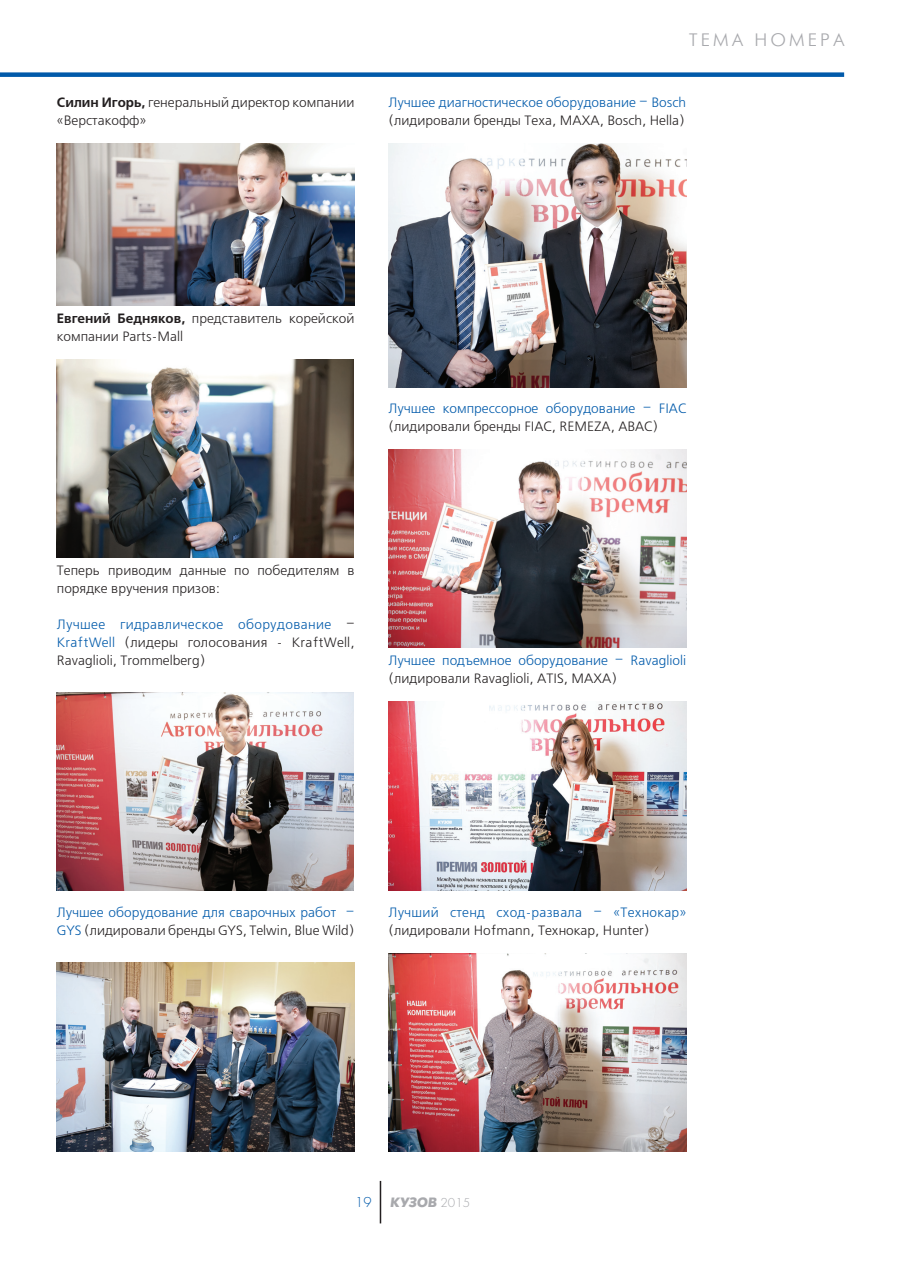
<style>
.page{position:relative;width:909px;height:1266px;background:#fff}
.page>*{position:absolute;margin:0;border:0;box-sizing:border-box;transform-origin:0 0}
.t1{font:18px "Futura Futuris Light C";letter-spacing:.175em;color:#a8a9ad}
.t2{font:13.5px/18px "Free Set C";color:#231f20}
.t3{font:13.5px/18px "Free Set C";color:#015aaa}
.t4{font:italic 700 13.5px "Futura Futuris C";color:#a8a9ad}
.s1{font-family:"Free Set";font-weight:600}
.s2{color:#015aaa}
.s3{color:#231f20}
.s4{font-family:"Futura";font-weight:300;font-style:normal;font-size:15px;color:#015aaa}
.s5{font-family:"Futura";font-weight:300;font-style:normal}
</style>
<div class="page">
<div style="left:0;top:72px;width:844px;height:5px;background:#015aaa"></div>
<hr style="left:380px;top:1181px;width:1px;height:42px;background:#231f20">
<img style="left:57px;top:143px;width:298px;height:162px">
<img style="left:389px;top:143px;width:297px;height:245px">
<img style="left:56px;top:359px;width:298px;height:198px">
<img style="left:389px;top:449px;width:297px;height:198px">
<img style="left:389px;top:701px;width:297px;height:189px">
<img style="left:389px;top:953px;width:297px;height:198px">
<img style="left:56px;top:692px;width:298px;height:198px">
<img style="left:57px;top:962px;width:298px;height:189px">
<p class="t2" style="left:57px;top:94px;width:299px"><span class="s1">Силин Игорь,</span> генеральный директор компании «Верстакофф»</p>
<h1 class="t1" style="left:689px;top:31px;width:157px">тема номера</h1>
<p class="t3" style="left:389px;top:94px;width:299px">Лучшее диагностическое оборудование – Bosch</p>
<p class="t2" style="left:389px;top:112px;width:298px">(лидировали бренды Texa, МАХА, Bosch, Hella)</p>
<p class="t2" style="left:57px;top:310px;width:299px"><span class="s1">Евгений Бедняков,</span> представитель корейской компании Parts-Mall</p>
<p class="t3" style="left:389px;top:400px;width:299px">Лучшее компрессорное оборудование – FIAС</p>
<p class="t2" style="left:389px;top:418px;width:271px">(лидировали бренды FIAC, REMEZA, ABAC)</p>
<p class="t2" style="left:57px;top:562px;width:299px">Теперь приводим данные по победителям в порядке вручения призов:</p>
<p class="t2" style="left:57px;top:616px;width:299px;text-align:justify"><span class="s2">Лучшее гидравлическое оборудование</span> – <span class="s2">KraftWell</span> (лидеры голосования - KraftWell, Ravaglioli, Trommelberg)</p>
<p class="t3" style="left:389px;top:652px;width:299px">Лучшее подъемное оборудование – Ravaglioli</p>
<p class="t2" style="left:389px;top:670px;width:230px">(лидировали Ravaglioli, АТIS, МАХА)</p>
<p class="t3" style="left:57px;top:904px;width:299px">Лучшее оборудование для сварочных работ –<br>GYS <span class="s3">(лидировали бренды GYS, Telwin, Blue Wild)</span></p>
<p class="t3" style="left:389px;top:904px;width:299px">Лучший стенд сход-развала – «Технокар»</p>
<p class="t2" style="left:389px;top:922px;width:263px">(лидировали Hofmann, Технокар, Hunter)</p>
<p class="t4" style="left:355px;top:1195px;width:116px"><span class="s4">19</span> КУЗОВ <span class="s5">2015</span></p>
</div>
